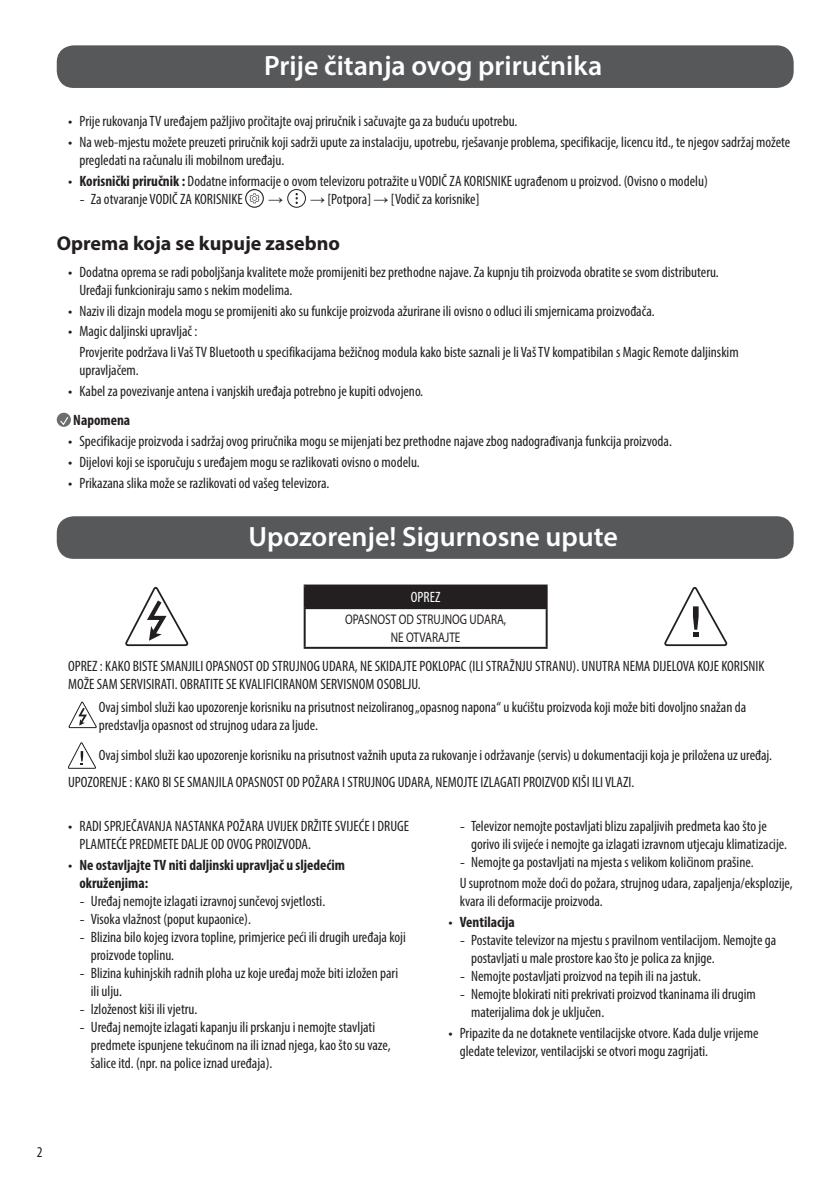
<style>
.page{position:relative;width:840px;height:1191px;background:#fff}
.page>*{position:absolute;margin:0;border:0;box-sizing:border-box;transform-origin:0 0}
.t1{font:600 28px "Myriad Pro";color:#fff}
.Title3{font:700 20px "Myriad Pro";color:#231f20}
.Bullet_Indent{font:condensed 15px/18px "Myriad Pro";color:#231f20}
.Icon{font:700 condensed 15px/18px "Myriad Pro";color:#231f20}
.t2{font:condensed 15px "Myriad Pro";color:#fff}
.Page_Number_Left{font:condensed 15px "Myriad Pro";color:#231f20}
.t3{font:14px/17.8px "Myriad Pro";color:#231f20;text-align:center;scale:.8 1}
.s1{font-family:"LG Smart";font-stretch:normal}
.s2{font-weight:700}
.s3{font-family:"Arial";font-stretch:normal}
.s4{font-family:"LG Smart";font-weight:400;font-stretch:normal}
</style>
<div class="page">
<div style="left:57px;top:45px;width:736px;height:43px;background:#57585a;border-radius:17px"></div>
<div style="left:245px;top:189px;width:19px;height:19px;border:1px solid #231f20;border-radius:50%"></div>
<svg style="left:249px;top:193px;width:10px;height:10px"></svg>
<div style="left:287px;top:189px;width:19px;height:19px;border:1px solid #231f20;border-radius:50%"></div>
<svg style="left:295px;top:193px;width:3px;height:11px"></svg>
<div style="left:57px;top:413px;width:14px;height:14px;background:#6c6d70;border-radius:50%"></div>
<svg style="left:59px;top:417px;width:10px;height:9px"></svg>
<div style="left:57px;top:516px;width:736px;height:43px;background:#57585a;border-radius:17px"></div>
<svg style="left:125px;top:587px;width:64px;height:59px"></svg>
<div style="left:304px;top:585px;width:242px;height:23px;background:#231f20"></div>
<hr style="left:303px;top:584px;width:244px;height:2px;background:#231f20">
<hr style="left:303px;top:586px;width:2px;height:21px;background:#231f20">
<hr style="left:545px;top:586px;width:2px;height:21px;background:#231f20">
<hr style="left:303px;top:607px;width:244px;height:2px;background:#231f20">
<hr style="left:303px;top:609px;width:2px;height:38px;background:#231f20">
<hr style="left:545px;top:609px;width:2px;height:38px;background:#231f20">
<hr style="left:303px;top:647px;width:244px;height:2px;background:#231f20">
<svg style="left:664px;top:587px;width:62px;height:59px"></svg>
<svg style="left:69px;top:701px;width:27px;height:27px"></svg>
<svg style="left:68px;top:742px;width:28px;height:26px"></svg>
<p class="t1" style="left:264px;top:48px;width:339px">Prije čitanja ovog priručnika</p>
<p class="Bullet_Indent" style="left:68px;top:112px;width:450px"><span class="s1">•</span> Prije rukovanja TV uređajem pažljivo pročitajte ovaj priručnik i sačuvajte ga za buduću upotrebu.</p>
<p class="Bullet_Indent" style="left:79px;top:132px;width:712px;text-indent:-11px"><span class="s1">•</span> Na web-mjestu možete preuzeti priručnik koji sadrži upute za instalaciju, upotrebu, rješavanje problema, specifikacije, licencu itd., te njegov sadržaj možete pregledati na računalu ili mobilnom uređaju.</p>
<p class="Bullet_Indent" style="left:68px;top:171px;width:640px"><span class="s1">•</span> <span class="s2">Korisnički priručnik :</span> Dodatne informacije o ovom televizoru potražite u VODIČ ZA KORISNIKE ugrađenom u proizvod. (Ovisno o modelu)</p>
<p class="Bullet_Indent" style="left:79px;top:189px;width:165px"><span class="s1">-</span> Za otvaranje VODIČ ZA KORISNIKE</p>
<p class="Bullet_Indent" style="left:268px;top:189px;width:213px"><span class="s3">→ →</span> [Potpora] <span class="s3">→</span> [Vodič za korisnike]</p>
<p class="Title3" style="left:57px;top:230px;width:284px">Oprema koja se kupuje zasebno</p>
<p class="Bullet_Indent" style="left:79px;top:262px;width:640px;text-indent:-11px"><span class="s1">•</span> Dodatna oprema se radi poboljšanja kvalitete može promijeniti bez prethodne najave. Za kupnju tih proizvoda obratite se svom distributeru.<br>Uređaji funkcioniraju samo s nekim modelima.</p>
<p class="Bullet_Indent" style="left:68px;top:301px;width:587px"><span class="s1">•</span> Naziv ili dizajn modela mogu se promijeniti ako su funkcije proizvoda ažurirane ili ovisno o odluci ili smjernicama proizvođača.</p>
<p class="Bullet_Indent" style="left:68px;top:322px;width:131px"><span class="s1">•</span> Magic daljinski upravljač :</p>
<p class="Bullet_Indent" style="left:79px;top:343px;width:660px">Provjerite podržava li Vaš TV Bluetooth u specifikacijama bežičnog modula kako biste saznali je li Vaš TV kompatibilan s Magic Remote daljinskim upravljačem.</p>
<p class="Bullet_Indent" style="left:68px;top:382px;width:356px"><span class="s1">•</span> Kabel za povezivanje antena i vanjskih uređaja potrebno je kupiti odvojeno.</p>
<p class="Icon" style="left:73px;top:411px;width:58px">Napomena</p>
<p class="Bullet_Indent" style="left:68px;top:432px;width:605px"><span class="s1">•</span> Specifikacije proizvoda i sadržaj ovog priručnika mogu se mijenjati bez prethodne najave zbog nadograđivanja funkcija proizvoda.</p>
<p class="Bullet_Indent" style="left:68px;top:453px;width:353px"><span class="s1">•</span> Dijelovi koji se isporučuju s uređajem mogu se razlikovati ovisno o modelu.</p>
<p class="Bullet_Indent" style="left:68px;top:474px;width:263px"><span class="s1">•</span> Prikazana slika može se razlikovati od vašeg televizora.</p>
<p class="t1" style="left:248px;top:518px;width:370px">Upozorenje! Sigurnosne upute</p>
<p class="t2" style="left:410px;top:588px;width:31px">OPREZ</p>
<p class="t3" style="left:345px;top:610px;width:203px">OPASNOST OD STRUJNOG UDARA,<br>NE OTVARAJTE</p>
<p class="Bullet_Indent" style="left:68px;top:657px;width:697px">OPREZ : KAKO BISTE SMANJILI OPASNOST OD STRUJNOG UDARA, NE SKIDAJTE POKLOPAC (ILI STRAŽNJU STRANU). UNUTRA NEMA DIJELOVA KOJE KORISNIK<br>MOŽE SAM SERVISIRATI. OBRATITE SE KVALIFICIRANOM SERVISNOM OSOBLJU.</p>
<p class="Bullet_Indent" style="left:99px;top:698px;width:648px">Ovaj simbol služi kao upozorenje korisniku na prisutnost neizoliranog „opasnog napona“ u kućištu proizvoda koji može biti dovoljno snažan da predstavlja opasnost od strujnog udara za ljude.</p>
<p class="Bullet_Indent" style="left:68px;top:741px;width:705px;line-height:26.8px;text-indent:31px">Ovaj simbol služi kao upozorenje korisniku na prisutnost važnih uputa za rukovanje i održavanje (servis) u dokumentaciji koja je priložena uz uređaj.<br>UPOZORENJE : KAKO BI SE SMANJILA OPASNOST OD POŽARA I STRUJNOG UDARA, NEMOJTE IZLAGATI PROIZVOD KIŠI ILI VLAZI.</p>
<p class="Bullet_Indent" style="left:79px;top:816px;width:331px;text-indent:-11px"><span class="s1">•</span> RADI SPRJEČAVANJA NASTANKA POŽARA UVIJEK DRŽITE SVIJEĆE I DRUGE<br>PLAMTEĆE PREDMETE DALJE OD OVOG PROIZVODA.</p>
<p class="Icon" style="left:79px;top:855px;width:267px;text-indent:-11px"><span class="s4">•</span> Ne ostavljajte TV niti daljinski upravljač u sljedećim okruženjima:</p>
<p class="Bullet_Indent" style="left:79px;top:891px;width:247px"><span class="s1">-</span> Uređaj nemojte izlagati izravnoj sunčevoj svjetlosti.</p>
<p class="Bullet_Indent" style="left:79px;top:909px;width:173px"><span class="s1">-</span> Visoka vlažnost (poput kupaonice).</p>
<p class="Bullet_Indent" style="left:91px;top:927px;width:316px;text-indent:-11px"><span class="s1">-</span> Blizina bilo kojeg izvora topline, primjerice peći ili drugih uređaja koji proizvode toplinu.</p>
<p class="Bullet_Indent" style="left:91px;top:963px;width:308px;text-indent:-11px"><span class="s1">-</span> Blizina kuhinjskih radnih ploha uz koje uređaj može biti izložen pari ili ulju.</p>
<p class="Bullet_Indent" style="left:79px;top:999px;width:119px"><span class="s1">-</span> Izloženost kiši ili vjetru.</p>
<p class="Bullet_Indent" style="left:91px;top:1017px;width:301px;text-indent:-11px"><span class="s1">-</span> Uređaj nemojte izlagati kapanju ili prskanju i nemojte stavljati predmete ispunjene tekućinom na ili iznad njega, kao što su vaze, šalice itd. (npr. na police iznad uređaja).</p>
<p class="Bullet_Indent" style="left:471px;top:816px;width:317px;text-indent:-11px"><span class="s1">-</span> Televizor nemojte postavljati blizu zapaljivih predmeta kao što je gorivo ili svijeće i nemojte ga izlagati izravnom utjecaju klimatizacije.</p>
<p class="Bullet_Indent" style="left:459px;top:852px;width:295px"><span class="s1">-</span> Nemojte ga postavljati na mjesta s velikom količinom prašine.</p>
<p class="Bullet_Indent" style="left:459px;top:873px;width:334px">U suprotnom može doći do požara, strujnog udara, zapaljenja/eksplozije, kvara ili deformacije proizvoda.</p>
<p class="Icon" style="left:448px;top:912px;width:68px"><span class="s4">•</span> Ventilacija</p>
<p class="Bullet_Indent" style="left:471px;top:930px;width:306px;text-indent:-11px"><span class="s1">-</span> Postavite televizor na mjestu s pravilnom ventilacijom. Nemojte ga postavljati u male prostore kao što je polica za knjige.</p>
<p class="Bullet_Indent" style="left:459px;top:966px;width:242px"><span class="s1">-</span> Nemojte postavljati proizvod na tepih ili na jastuk.</p>
<p class="Bullet_Indent" style="left:471px;top:984px;width:286px;text-indent:-11px"><span class="s1">-</span> Nemojte blokirati niti prekrivati proizvod tkaninama ili drugim materijalima dok je uključen.</p>
<p class="Bullet_Indent" style="left:459px;top:1023px;width:300px;text-indent:-11px"><span class="s1">•</span> Pripazite da ne dotaknete ventilacijske otvore. Kada dulje vrijeme gledate televizor, ventilacijski se otvori mogu zagrijati.</p>
<p class="Page_Number_Left" style="left:37px;top:1142px;width:7px">2</p>
</div>
